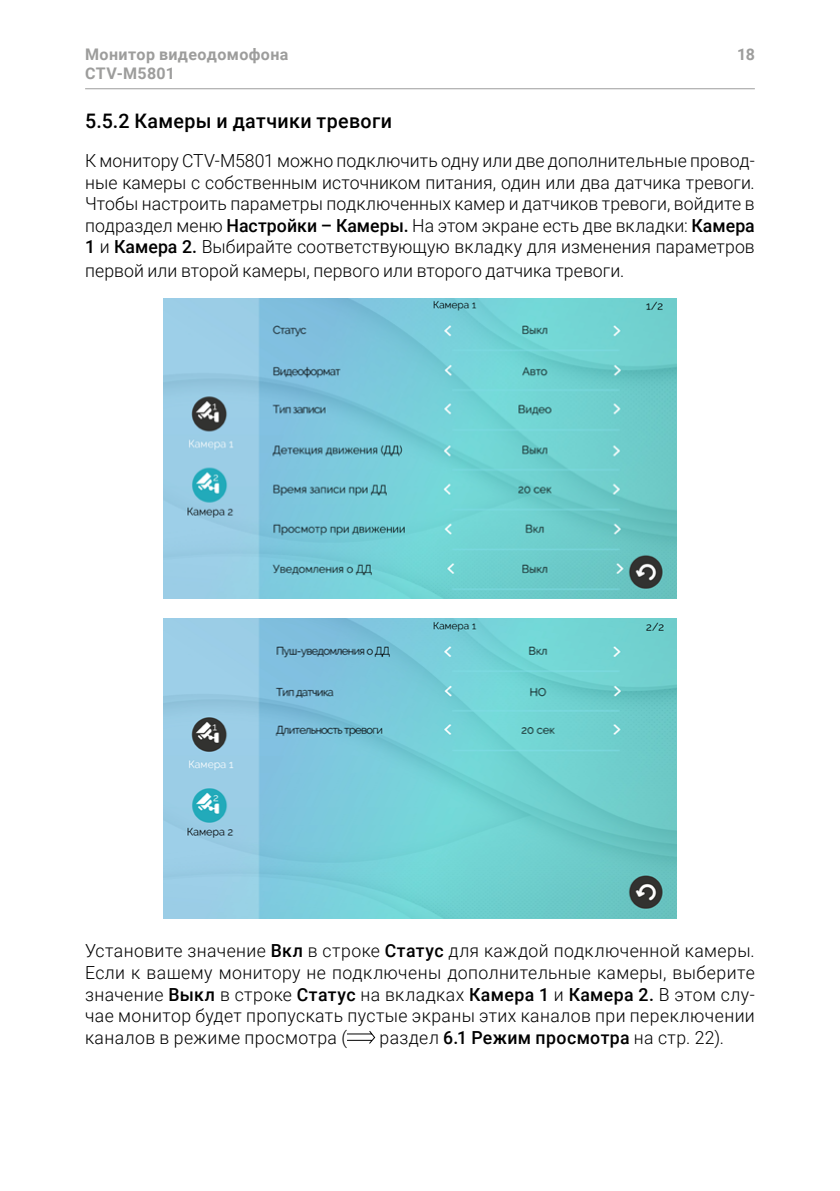
<style>
.page{position:relative;width:840px;height:1191px;background:#fff}
.page>*{position:absolute;margin:0;border:0;box-sizing:border-box;transform-origin:0 0}
.t1{font:500 20px "Roboto";letter-spacing:.02em;color:#000}
.t2{font:300 18px/21.6px "Roboto";letter-spacing:.005em;color:#000;text-align:justify}
.t3{font:500 18px "Roboto";letter-spacing:.02em;color:#000}
.t4{font:700 16px/19.2px "Roboto";letter-spacing:.025em;color:#9d9d9c}
.s1{font-weight:500}
.s2{font-weight:300}
</style>
<div class="page">
<hr style="left:85px;top:88px;width:669px;height:1px;background:#9d9d9c">
<img style="left:164px;top:298px;width:511px;height:300px">
<img style="left:164px;top:618px;width:511px;height:300px">
<svg style="left:347px;top:1031px;width:28px;height:13px"></svg>
<p class="t4" style="left:85px;top:44px;width:205px">Монитор видеодомофона<br>CTV-М5801</p>
<p class="t4" style="left:736px;top:44px;width:19px">18</p>
<p class="t1" style="left:85px;top:107px;width:308px">5.5.2 Камеры и датчики тревоги</p>
<p class="t2" style="left:85px;top:149px;width:671px">К монитору CTV-M5801 можно подключить одну или две дополнительные провод&shy;ные камеры с собственным источником питания, один или два датчика тревоги.<br>Чтобы настроить параметры подключенных камер и датчиков тревоги, войдите в подраздел меню <span class="s1">Настройки – Камеры.</span> На этом экране есть две вкладки: <span class="s1">Камера 1</span> и <span class="s1">Камера 2.</span> Выбирайте соответствующую вкладку для изменения параметров</p>
<p class="t2" style="left:85px;top:260px;width:540px">первой или второй камеры, первого или второго датчика тревоги.</p>
<p class="t2" style="left:85px;top:939px;width:670px">Установите значение <span class="s1">Вкл</span> в строке <span class="s1">Статус</span> для каждой подключенной камеры.<br>Если к вашему монитору не подключены дополнительные камеры, выберите значение <span class="s1">Выкл</span> в строке <span class="s1">Статус</span> на вкладках <span class="s1">Камера 1</span> и <span class="s1">Камера 2.</span> В этом слу&shy;чае монитор будет пропускать пустые экраны этих каналов при переключении каналов в режиме просмотра (</p>
<p class="t3" style="left:379px;top:1024px;width:346px"><span class="s2">раздел</span> 6.1 Режим просмотра <span class="s2">на стр. 22).</span></p>
</div>
